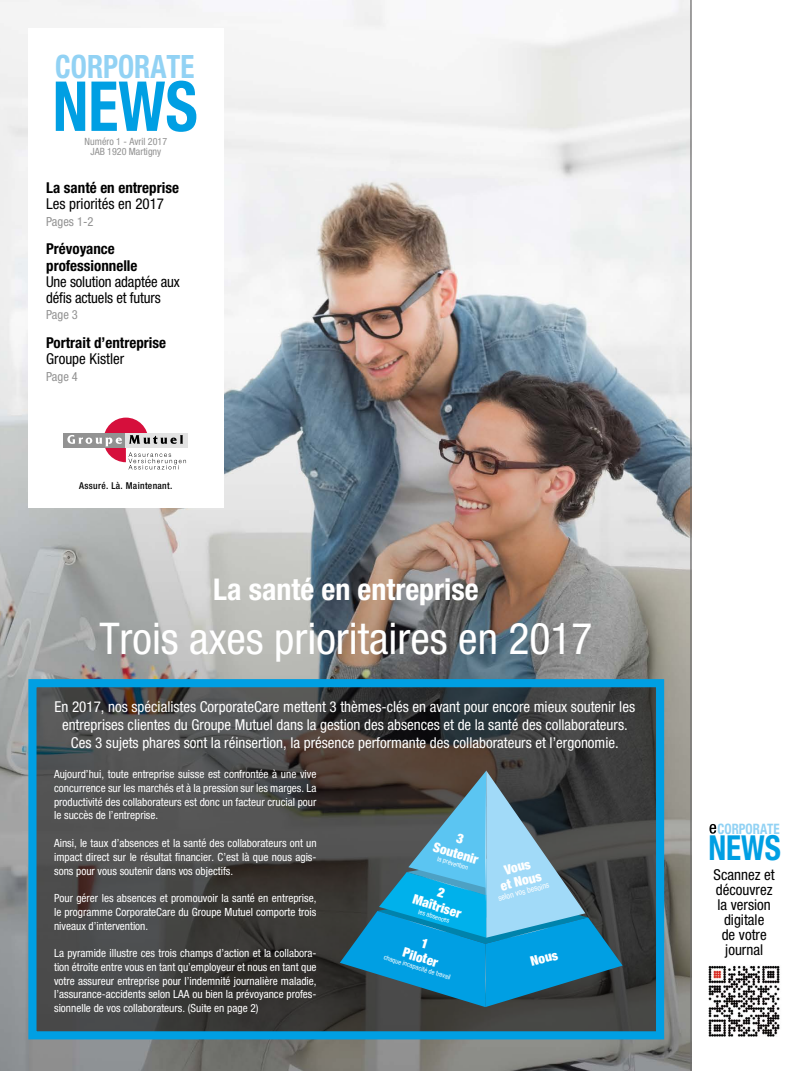
<style>
.page{position:relative;width:798px;height:1071px;background:#fff}
.page>*{position:absolute;margin:0;border:0;box-sizing:border-box;transform-origin:0 0}
.t1{font:700 condensed 69px "Helvetica Neue LT";color:#009fe3;scale:.9 1}
.t2{font:condensed 43.75px "Helvetica Neue LT";color:#fff}
.t3{font:700 condensed 34.5px "Helvetica Neue LT";color:#009fe3;scale:.9 1}
.t4{font:700 condensed 32.25px "Helvetica Neue LT";color:#92d2f4;scale:.9 1}
.t5{font:700 condensed 30px "Helvetica Neue LT";color:#fff}
.t6{font:condensed 15px/18px "Helvetica Neue LT";color:#fff;text-align:center}
.t7{font:condensed 15px/15px "Helvetica Neue LT";color:#000;text-align:center}
.t8{font:700 condensed 15px/16.2px "Helvetica Neue LT";color:#000}
.t9{font:700 condensed 14.38px "Helvetica Neue LT";color:#92d2f4;scale:.9 1}
.t10{font:900 condensed 13.38px/14.8px "Helvetica Neue LT";color:#fff;text-align:center}
.t11{font:condensed 12.5px "Helvetica Neue LT";color:#929292}
.t12{font:condensed 11.25px/13.8px "Helvetica Neue LT";color:#fff;text-align:justify}
.t13{font:condensed 10px/10px "Helvetica Neue LT";color:#929292;text-align:center}
.t14{font:500 condensed 9.5px "Helvetica Neue LT";letter-spacing:.035em;color:#000}
.t15{font:condensed 8px "Helvetica Neue LT";color:#fff}
.t16{font:condensed 6.75px "Helvetica Neue LT";color:#fff}
</style>
<div class="page">
<img style="left:0;top:0;width:690px;height:1070px">
<img style="left:708px;top:965px;width:72px;height:72px">
<hr style="left:690px;top:0;width:1px;height:1070px;background:#706f6f">
<svg style="left:37px;top:688px;width:618px;height:342px;background:#444342"></svg>
<div style="left:28px;top:679px;width:636px;height:360px;border:8px solid #009fe3"></div>
<div style="left:28px;top:28px;width:195px;height:479px;background:#fff"></div>
<div style="left:64px;top:432px;width:62px;height:15px;background:#929292"></div>
<div style="left:126px;top:432px;width:62px;height:15px;background:#e3e3e3"></div>
<svg style="left:67px;top:417px;width:119px;height:52px"></svg>
<svg style="left:709px;top:824px;width:7px;height:9px"></svg>
<svg style="left:339px;top:770px;width:283px;height:236px;background:#397892"></svg>
<h3 class="t4" style="left:55px;top:47px;width:156px">CORPORATE</h3>
<h1 class="t1" style="left:53px;top:64px;width:163px">NEWS</h1>
<p class="t13" style="left:85px;top:137px;width:84px">Numéro 1 - Avril 2017<br>JAB 1920 Martigny</p>
<h3 class="t8" style="left:46px;top:179px;width:134px">La santé en entreprise</h3>
<h3 class="t7" style="left:46px;top:196px;width:119px">Les priorités en 2017</h3>
<p class="t11" style="left:46px;top:214px;width:49px">Pages 1-2</p>
<h3 class="t8" style="left:46px;top:240px;width:93px">Prévoyance professionnelle</h3>
<h3 class="t7" style="left:46px;top:273px;width:135px;line-height:16.2px;text-align:left">Une solution adaptée aux défis actuels et futurs</h3>
<p class="t11" style="left:46px;top:307px;width:33px">Page 3</p>
<h3 class="t8" style="left:46px;top:334px;width:121px">Portrait d’entreprise</h3>
<h3 class="t7" style="left:46px;top:351px;width:80px">Groupe Kistler</h3>
<p class="t11" style="left:46px;top:369px;width:33px">Page 4</p>
<p class="t14" style="left:79px;top:479px;width:95px">Assuré. Là. Maintenant.</p>
<h3 class="t5" style="left:213px;top:571px;width:267px">La santé en entreprise</h3>
<h2 class="t2" style="left:99px;top:613px;width:494px">Trois axes prioritaires en 2017</h2>
<p class="t6" style="left:55px;top:697px;width:582px">En 2017, nos spécialistes CorporateCare mettent 3 thèmes-clés en avant pour encore mieux soutenir les entreprises clientes du Groupe Mutuel dans la gestion des absences et de la santé des collaborateurs.<br>Ces 3 sujets phares sont la réinsertion, la présence performante des collaborateurs et l’ergonomie.</p>
<p class="t12" style="left:54px;top:767px;width:264px">Aujourd’hui, toute entreprise suisse est confrontée à une vive concurrence sur les marchés et à la pression sur les marges. La productivité des collaborateurs est donc un facteur crucial pour le succès de l’entreprise.</p>
<p class="t12" style="left:54px;top:835px;width:264px">Ainsi, le taux d’absences et la santé des collaborateurs ont un impact direct sur le résultat financier. C’est là que nous agis&shy;sons pour vous soutenir dans vos objectifs.</p>
<p class="t12" style="left:54px;top:890px;width:264px">Pour gérer les absences et promouvoir la santé en entreprise, le programme CorporateCare du Groupe Mutuel comporte trois niveaux d’intervention.</p>
<p class="t12" style="left:54px;top:945px;width:264px">La pyramide illustre ces trois champs d’action et la collabora&shy;tion étroite entre vous en tant qu’employeur et nous en tant que votre assureur entreprise pour l’indemnité journalière maladie, l’assurance-accidents selon LAA ou bien la prévoyance profes&shy;sionnelle de vos collaborateurs. (Suite en page 2)</p>
<p class="t10" style="left:440px;top:824px;width:48px;rotate:17deg">3<br>Soutenir</p>
<p class="t16" style="left:438px;top:854px;width:33px;rotate:17deg">la prévention</p>
<p class="t10" style="left:419px;top:877px;width:52px;rotate:17deg">2<br>Maîtriser</p>
<p class="t16" style="left:419px;top:907px;width:34px;rotate:17deg">les absences</p>
<p class="t10" style="left:409px;top:930px;width:38px;rotate:17deg">1<br>Piloter</p>
<p class="t16" style="left:385px;top:952px;width:71px;rotate:17deg">chaque incapacité de travail</p>
<p class="t10" style="left:494px;top:864px;width:43px;rotate:-15deg">Vous<br>et Nous</p>
<p class="t15" style="left:497px;top:892px;width:54px;rotate:-14deg">selon vos besoins</p>
<p class="t10" style="left:528px;top:953px;width:29px;rotate:-15deg">Nous</p>
<p class="t9" style="left:717px;top:820px;width:70px">CORPORATE</p>
<h3 class="t3" style="left:708px;top:827px;width:82px">NEWS</h3>
<h3 class="t7" style="left:713px;top:867px;width:63px">Scannez et découvrez la version digitale<br>de votre journal</h3>
</div>
